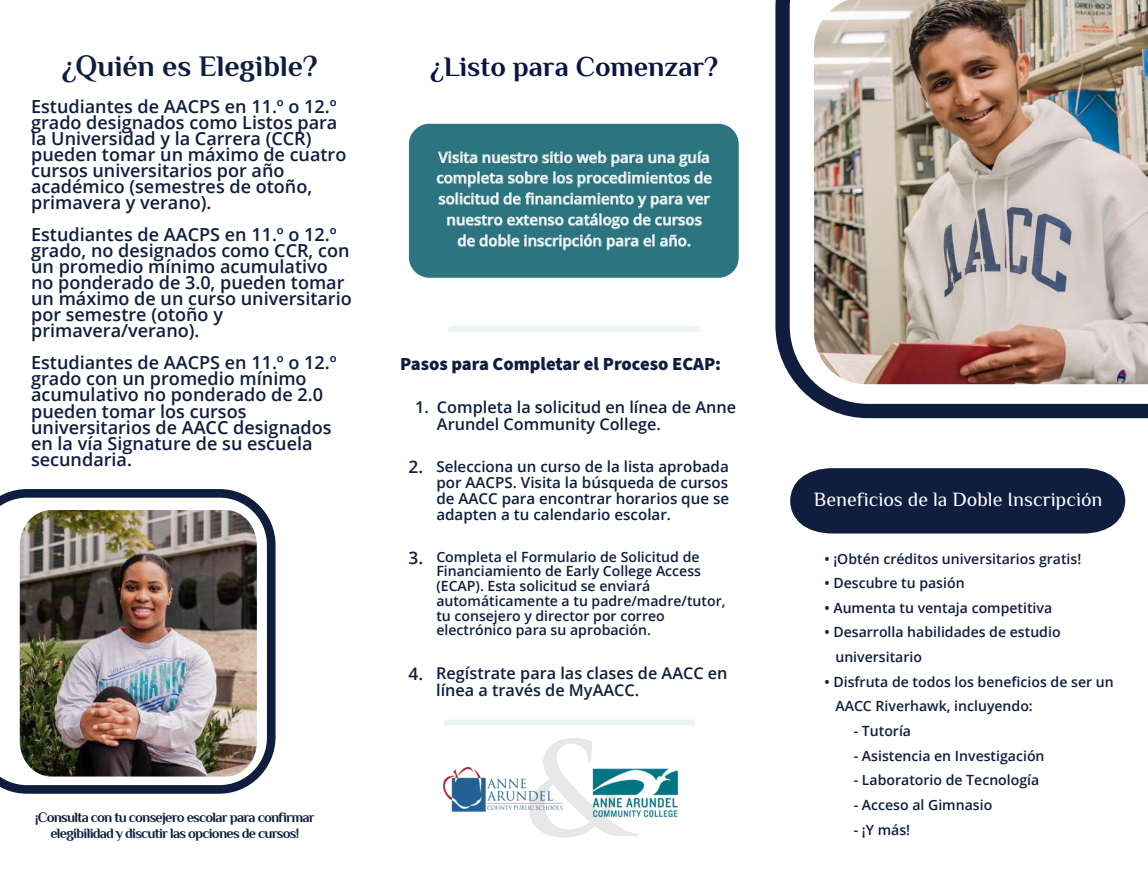
<style>
.page{position:relative;width:1148px;height:892px;background:#fff}
.page>*{position:absolute;margin:0;border:0;box-sizing:border-box;transform-origin:0 0}
.t1{font:700 29.88px "Philosopher";color:#0f1e3f}
.t2{font:700 28.25px "Philosopher";color:#0a1543}
.t3{font:20px "Philosopher";color:#fff}
.t4{font:900 18.5px "Source Sans Pro";color:#0f1e3f}
.t5{font:600 18px/16px "Open Sans";color:#0f1e3f}
.t6{font:600 17.38px "Open Sans";color:#0f1e3f}
.t7{font:600 16.25px/17px "Open Sans";color:#0f1e3f}
.t8{font:600 15.12px/15.9px "Open Sans";color:#0f1e3f;text-align:justify}
.t9{font:600 15px/20.9px "Open Sans";color:#fff;text-align:center}
.t10{font:700 14.25px/15.4px "Philosopher";letter-spacing:-.055em;color:#0f1e3f;text-align:center}
.t11{font:600 14.12px/14.8px "Open Sans";color:#0f1e3f}
</style>
<div class="page">
<div style="left:790px;top:468px;width:335px;height:65px;background:#0f1e3f"></div>
<div style="left:409px;top:124px;width:330px;height:154px;background:#2c7480;border-radius:21px"></div>
<svg style="left:437px;top:151px;width:274px;height:99px"></svg>
<div style="left:448px;top:326px;width:252px;height:6px;background:#ecf4f3;border-radius:3px"></div>
<div style="left:443px;top:719px;width:252px;height:6px;background:#ecf4f3;border-radius:3px"></div>
<svg style="left:775px;top:0;width:373px;height:418px"></svg>
<svg style="left:0;top:489px;width:275px;height:304px"></svg>
<img style="left:814px;top:0;width:334px;height:384px">
<img style="left:20px;top:510px;width:237px;height:266px">
<img style="left:443px;top:738px;width:235px;height:100px">
<h1 class="t1" style="left:62px;top:46px;width:257px">¿Quién es Elegible?</h1>
<p class="t5" style="left:31px;top:98px;width:317px">Estudiantes de AACPS en 11.º o 12.º grado designados como Listos para la Universidad y la Carrera (CCR) pueden tomar un máximo de cuatro cursos universitarios por año académico (semestres de otoño, primavera y verano).</p>
<p class="t5" style="left:31px;top:226px;width:322px">Estudiantes de AACPS en 11.º o 12.º grado, no designados como CCR, con un promedio mínimo acumulativo no ponderado de 3.0, pueden tomar un máximo de un curso universitario por semestre (otoño y primavera/verano).</p>
<p class="t5" style="left:31px;top:354px;width:307px">Estudiantes de AACPS en 11.º o 12.º grado con un promedio mínimo acumulativo no ponderado de 2.0 pueden tomar los cursos universitarios de AACC designados en la vía Signature de su escuela secundaria.</p>
<p class="t10" style="left:35px;top:809px;width:281px">¡Consulta con tu consejero escolar para confirmar elegibilidad y discutir las opciones de cursos!</p>
<h2 class="t2" style="left:430px;top:48px;width:290px">¿Listo para Comenzar?</h2>
<p class="t9" style="left:436px;top:146px;width:277px">Visita nuestro sitio web para una guía completa sobre los procedimientos de solicitud de financiamiento y para ver nuestro extenso catálogo de cursos de doble inscripción para el año.</p>
<p class="t4" style="left:400px;top:351px;width:322px">Pasos para Completar el Proceso ECAP:</p>
<p class="t7" style="left:437px;top:398px;width:301px;text-indent:-22px">1. Completa la solicitud en línea de Anne<br>Arundel Community College.</p>
<p class="t8" style="left:436px;top:458px;width:294px">Selecciona un curso de la lista aprobada por AACPS. Visita la búsqueda de cursos de AACC para encontrar horarios que se adapten a tu calendario escolar.</p>
<p class="t6" style="left:408px;top:455px;width:16px">2.</p>
<p class="t6" style="left:408px;top:546px;width:16px">3.</p>
<p class="t6" style="left:408px;top:661px;width:16px">4.</p>
<p class="t11" style="left:436px;top:548px;width:291px">Completa el Formulario de Solicitud de Financiamiento de Early College Access (ECAP). Esta solicitud se enviará automáticamente a tu padre/madre/tutor, tu consejero y director por correo electrónico para su aprobación.</p>
<p class="t7" style="left:436px;top:664px;width:293px">Regístrate para las clases de AACC en línea a través de MyAACC.</p>
<p class="t3" style="left:814px;top:486px;width:290px">Beneficios de la Doble Inscripción</p>
<p class="t11" style="left:824px;top:550px;width:258px">• ¡Obtén créditos universitarios gratis!</p>
<p class="t11" style="left:824px;top:575px;width:142px">• Descubre tu pasión</p>
<p class="t11" style="left:824px;top:600px;width:229px">• Aumenta tu ventaja competitiva</p>
<p class="t11" style="left:835px;top:619px;width:227px;line-height:24.6px;text-indent:-11px">• Desarrolla habilidades de estudio universitario</p>
<p class="t11" style="left:835px;top:669px;width:280px;line-height:24.6px;text-indent:-11px">• Disfruta de todos los beneficios de ser un<br>AACC Riverhawk, incluyendo:</p>
<p class="t11" style="left:853px;top:723px;width:59px">- Tutoría</p>
<p class="t11" style="left:853px;top:748px;width:192px">- Asistencia en Investigación</p>
<p class="t11" style="left:853px;top:772px;width:187px">- Laboratorio de Tecnología</p>
<p class="t11" style="left:853px;top:797px;width:140px">- Acceso al Gimnasio</p>
<p class="t11" style="left:853px;top:821px;width:58px">- ¡Y más!</p>
</div>
